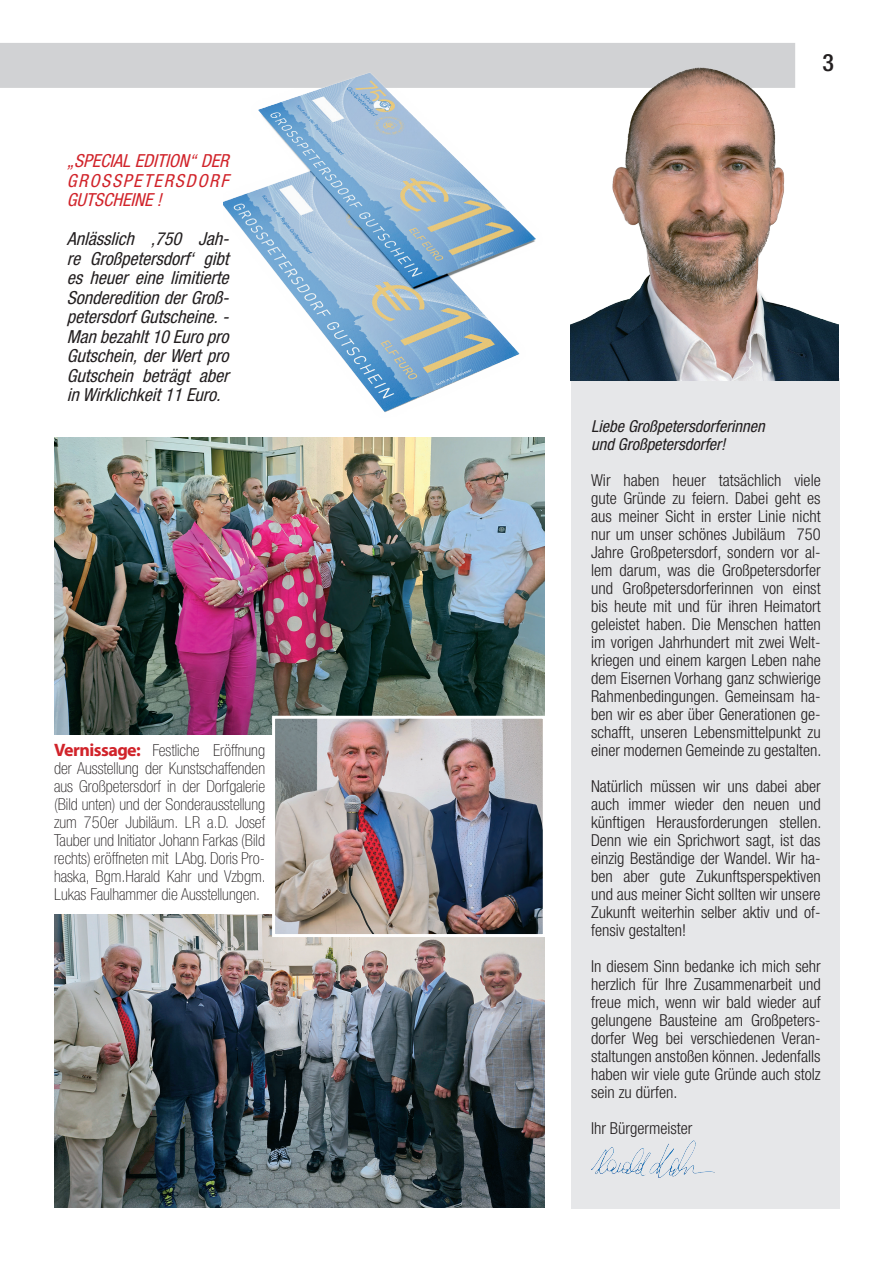
<style>
.page{position:relative;width:893px;height:1263px;background:#fff}
.page>*{position:absolute;margin:0;border:0;box-sizing:border-box;transform-origin:0 0}
.t1{font:500 condensed 24px "Helvetica Neue LT Std";color:#231f20}
.t2{font:italic condensed 18px/19.5px "Helvetica Neue LT Std";color:#231f20;text-align:justify}
.t3{font:italic condensed 18px/19.5px "Helvetica Neue LT Std";color:#d1232a;text-align:justify}
.t4{font:300 condensed 16.5px/18px "Helvetica Neue LT Std";color:#231f20;text-align:justify}
.t5{font:100 condensed 16.5px/18px "Helvetica Neue LT Std";color:#231f20;text-align:justify}
.t6{font:italic condensed 16.5px/18px "Helvetica Neue LT Std";color:#231f20}
.s1{font-family:"Myriad Pro";font-weight:700;font-stretch:normal;font-size:18px;color:#d1232a}
</style>
<div class="page">
<div style="left:0;top:43px;width:795px;height:45px;background:#d1d2d4"></div>
<div style="left:571px;top:378px;width:269px;height:831px;background:#e6e7e9"></div>
<img style="left:571px;top:67px;width:268px;height:314px">
<img style="left:54px;top:437px;width:490px;height:298px">
<img style="left:224px;top:73px;width:312px;height:339px">
<img style="left:591px;top:1140px;width:124px;height:38px">
<img style="left:55px;top:914px;width:489px;height:293px">
<img style="left:276px;top:720px;width:266px;height:213px">
<div style="left:272px;top:716px;width:274px;height:221px;border:3px solid #fff"></div>
<p class="t3" style="left:67px;top:151px;width:168px">„SPECIALEDITION“DER GROSSPETERSDORF GUTSCHEINE!</p>
<p class="t2" style="left:67px;top:229px;width:168px">Anlässlich ‚750 Jah&shy;re Großpetersdorf‘ gibt es heuer eine limitierte SondereditionderGroß&shy;petersdorfGutscheine.- Manbezahlt10Europro Gutschein,derWertpro Gutschein beträgt aber inWirklichkeit11Euro.</p>
<p class="t5" style="left:54px;top:741px;width:213px"><span class="s1">Vernissage:</span> Festliche Eröffnung der Ausstellung der Kunstschaffenden aus Großpetersdorf in der Dorfgalerie (Bild unten) und der Sonderausstellung zum 750er Jubiläum. LR a.D. Josef Tauber und Initiator Johann Farkas (Bild rechts) eröffneten mit LAbg. Doris Pro&shy;haska, Bgm.Harald Kahr und Vzbgm.<br>Lukas Faulhammer die Ausstellungen.</p>
<h1 class="t1" style="left:822px;top:49px;width:13px">3</h1>
<p class="t6" style="left:591px;top:418px;width:175px">Liebe Großpetersdorferinnen und Großpetersdorfer!</p>
<p class="t4" style="left:591px;top:471px;width:232px">Wir haben heuer tatsächlich viele gute Gründe zu feiern. Dabei geht es aus meiner Sicht in erster Linie nicht nur um unser schönes Jubiläum 750<br>Jahre Großpetersdorf, sondern vor al&shy;lem darum, was die Großpetersdorfer und Großpetersdorferinnen von einst bis heute mit und für ihren Heimatort geleistet haben. Die Menschen hatten im vorigen Jahrhundert mit zwei Welt&shy;kriegen und einem kargen Leben nahe dem Eisernen Vorhang ganz schwierige Rahmenbedingungen. Gemeinsam ha&shy;ben wir es aber über Generationen ge&shy;schafft, unseren Lebensmittelpunkt zu einer modernen Gemeinde zu gestalten.</p>
<p class="t4" style="left:591px;top:777px;width:232px">Natürlich müssen wir uns dabei aber auch immer wieder den neuen und künftigen Herausforderungen stellen.<br>Denn wie ein Sprichwort sagt, ist das einzig Beständige der Wandel. Wir ha&shy;ben aber gute Zukunftsperspektiven und aus meiner Sicht sollten wir unsere Zukunft weiterhin selber aktiv und of&shy;fensiv gestalten!</p>
<p class="t4" style="left:591px;top:957px;width:231px">In diesem Sinn bedanke ich mich sehr herzlich für Ihre Zusammenarbeit und freue mich, wenn wir bald wieder auf gelungene Bausteine am Großpeters&shy;dorfer Weg bei verschiedenen Veran&shy;staltungen anstoßen können. Jedenfalls haben wir viele gute Gründe auch stolz sein zu dürfen.</p>
<p class="t4" style="left:591px;top:1119px;width:103px">Ihr Bürgermeister</p>
</div>
